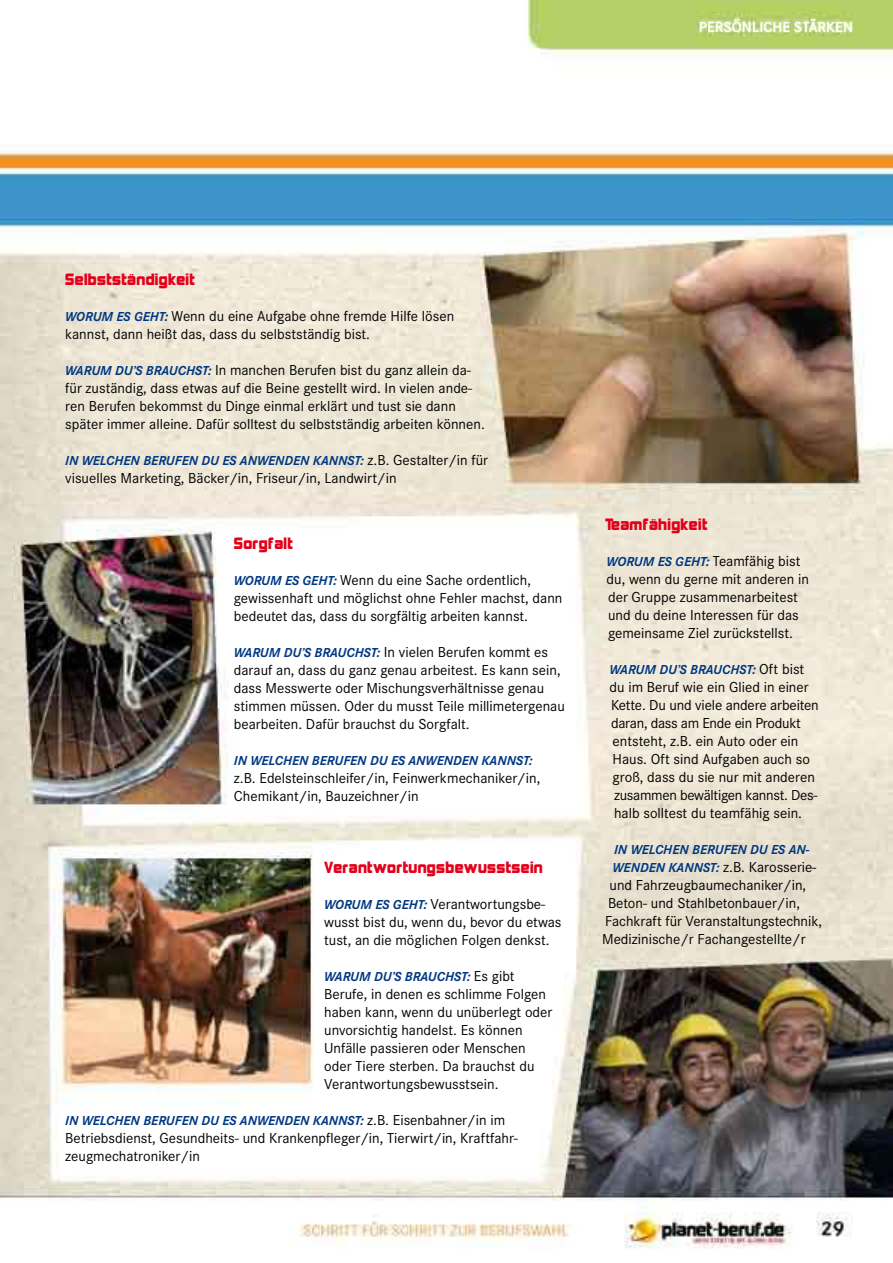
<style>
.page{position:relative;width:893px;height:1263px;background:#fff}
.page>*{position:absolute;margin:0;border:0;box-sizing:border-box;transform-origin:0 0}
.t1{font:15px/18px "Corporate S";color:#000}
.t2{font:15px "Kimberley";letter-spacing:.025em;color:#e2001a}
.t3{font:600 15px "Corporate S";color:#fff}
.t4{font:italic 700 13.5px "Corporate S";color:#003882}
.s1{font-weight:700;font-style:italic;font-size:13.5px;color:#003882}
.s2{font-weight:400;font-style:normal;font-size:15px;color:#000}
</style>
<div class="page">
<img style="left:0;top:0;width:892px;height:1249px">
<p class="t3" style="left:699px;top:18px;width:156px">PERSÖNLICHE STÄRKEN</p>
<p class="t2" style="left:65px;top:271px;width:131px">Selbstständigkeit</p>
<p class="t1" style="left:65px;top:307px;width:390px"><span class="s1">WORUM ES GEHT:</span> Wenn du eine Aufgabe ohne fremde H ilfe lösen kannst, dann heißt das, dass du selbstständig bist.</p>
<p class="t1" style="left:65px;top:361px;width:421px"><span class="s1">WARUM DU’S BRAUCHST:</span> I n manchen Berufen bist du ganz allein da&shy;für zuständig, dass etwas auf die Beine gestellt wird. I n vielen ande&shy;ren Berufen bekommst du Dinge einmal erklärt und tust sie dann später immer alleine. Dafür solltest du selbstständig arbeiten können.</p>
<p class="t4" style="left:65px;top:452px;width:26px">IN WELCHE</p>
<p class="t4" style="left:131px;top:452px;width:359px">N BERUFEN DU ES ANWENDEN KANNST: <span class="s2">z.B. Gestalter/in für</span></p>
<p class="t1" style="left:65px;top:469px;width:333px">visuelles Marketing, Bäcker/in, Friseur/in, Landwirt/in</p>
<p class="t2" style="left:234px;top:535px;width:61px">Sorgfalt</p>
<p class="t1" style="left:234px;top:571px;width:330px"><span class="s1">WORUM ES GEHT:</span> Wenn du eine Sache ordentlich, gewissenhaft und möglichst ohne Fehler machst, dann bedeutet das, dass du sorgfältig arbeiten kannst.</p>
<p class="t1" style="left:234px;top:643px;width:332px"><span class="s1">WARUM DU’S BRAUCHST:</span> I n vielen Berufen kommt es darauf an, dass du ganz genau arbeitest. Es kann sein, dass Messwerte oder M ischungsverhältnisse genau stimmen müssen. Oder du musst Teile millimetergenau bearbeiten. Dafür brauchst du Sorgfalt.</p>
<p class="t4" style="left:234px;top:752px;width:26px">IN WELCHE</p>
<p class="t4" style="left:299px;top:752px;width:235px">N BER UFEN DU ES ANWENDEN KANNST:</p>
<p class="t1" style="left:234px;top:769px;width:308px">z.B. Edelsteinschleifer/in, Feinwerkmechaniker/in,<br>Chemikant/in, Bauzeichner/in</p>
<p class="t2" style="left:324px;top:858px;width:220px">Verantwortungsbewusstsein</p>
<p class="t1" style="left:324px;top:895px;width:239px"><span class="s1">WORUM ES GEHT:</span> Verantwortungsbe&shy;wusst bist du, wenn du, bevor du etwas tust, an die möglichen Folgen denkst.</p>
<p class="t4" style="left:324px;top:968px;width:192px">WARUM DU’S BRAUCHST: <span class="s2">Es gibt</span></p>
<p class="t1" style="left:324px;top:985px;width:230px">Berufe, in denen es schlimme Folgen haben kann, wenn du unüberlegt oder unvorsichtig handelst. Es können Unfälle passieren oder Menschen oder Tiere sterben. Da brauchst du Verantwortungsbewusstsein.</p>
<p class="t4" style="left:65px;top:1112px;width:26px">IN WELCHE</p>
<p class="t4" style="left:131px;top:1112px;width:376px">N BERUFEN DU ES ANWENDEN KANNST: <span class="s2">z.B. Eisenbahner/in im</span></p>
<p class="t1" style="left:65px;top:1129px;width:454px">Betriebsdienst, Gesundheits- und Krankenpfleger/in, Tierwirt/in, Kraftfahr&shy;zeugmechatroniker/in</p>
<p class="t2" style="left:605px;top:516px;width:104px">Teamfähigkeit</p>
<p class="t1" style="left:607px;top:552px;width:204px"><span class="s1">WORUM ES GEHT:</span> Teamfähig bist du, wenn du gerne mit anderen in der Gruppe zusammenarbeitest und du deine I nteressen für das gemeinsame Ziel zurückstellst.</p>
<p class="t4" style="left:610px;top:662px;width:196px">WARUM DU’S BRAUCHST: <span class="s2">Oft bist</span></p>
<p class="t1" style="left:610px;top:678px;width:211px">du im Beruf wie ein Glied in einer<br>Kette. Du und viele andere arbeiten daran, dass am Ende ein Produkt entsteht, z.B. ein Auto oder ein<br>Haus. Oft sind Aufgaben auch so groß, dass du sie nur mit anderen zusammen bewältigen kannst. Des&shy;halb solltest du teamfähig sein.</p>
<p class="t4" style="left:614px;top:842px;width:26px">IN WELCHE</p>
<p class="t4" style="left:679px;top:842px;width:132px">N BERUFEN DU ES AN-</p>
<p class="t1" style="left:613px;top:858px;width:205px"><span class="s1">WENDEN KANNST:</span> z.B. Karosserie-</p>
<p class="t1" style="left:610px;top:876px;width:198px">und Fahrzeugbaumechaniker/in,</p>
<p class="t1" style="left:608px;top:894px;width:193px">Beton- und Stahlbetonbauer/in,</p>
<p class="t1" style="left:605px;top:912px;width:218px">Fachkraft für Veranstaltungstechnik,</p>
<p class="t1" style="left:602px;top:930px;width:205px">Medizinische/r Fachangestellte/r</p>
</div>
